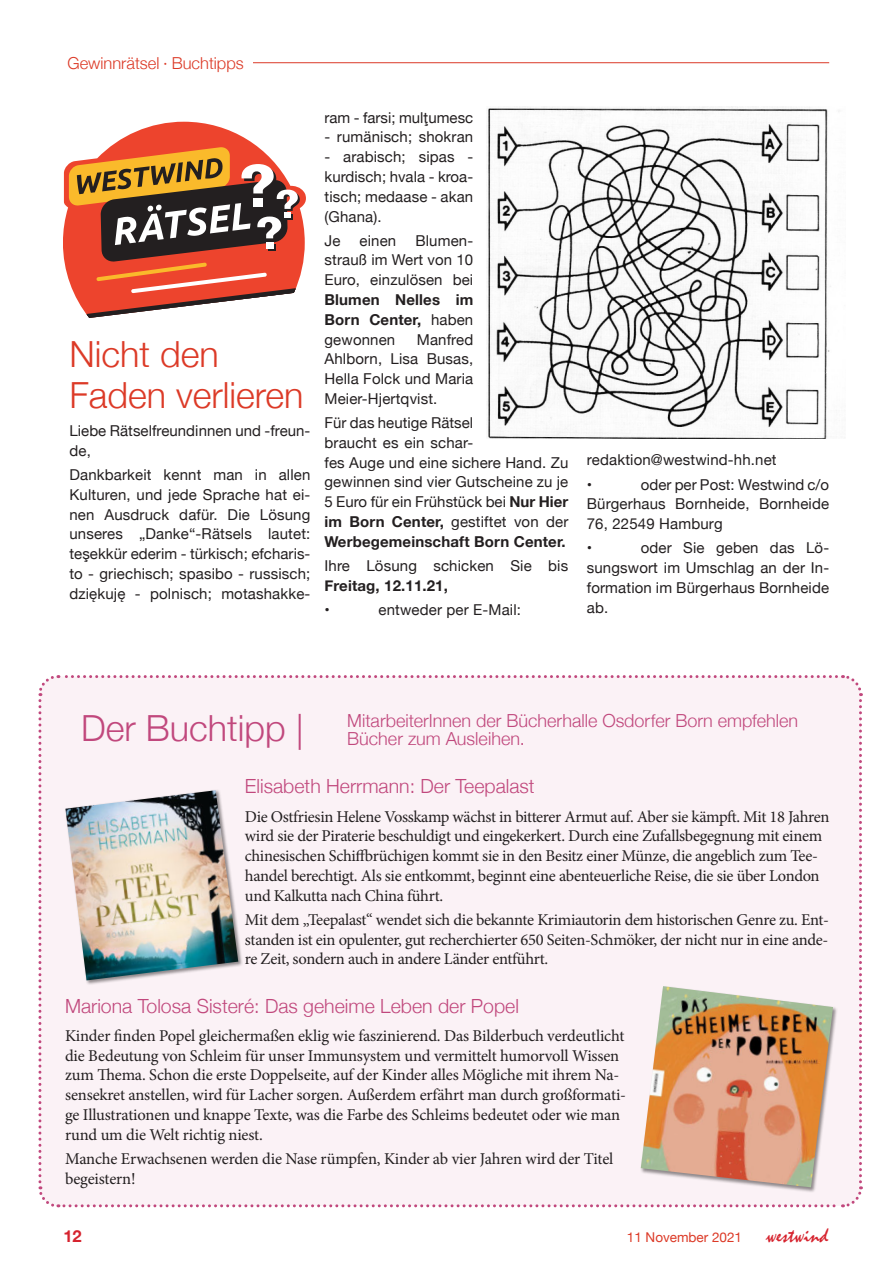
<style>
.page{position:relative;width:893px;height:1263px;background:#fff}
.page>*{position:absolute;margin:0;border:0;box-sizing:border-box;transform-origin:0 0}
.t1{font:300 36px/40.5px "Helvetica Neue";color:#dc3a27}
.t2{font:300 36px "Helvetica Neue";color:#c1487d}
.t3{font:300 19.5px "Helvetica Neue";color:#c1487d}
.t4{font:300 18px/18px "Helvetica Neue";color:#c1487d}
.t5{font:16.5px/19.8px "Minion Pro";letter-spacing:-.02em;color:#231f20}
.t6{font:300 16.5px "Helvetica Neue";color:#dc3a27}
.t7{font:700 16.5px "Helvetica Neue";color:#d6232e}
.t8{font:15px/19.8px "Helvetica Neue";letter-spacing:.01em;color:#231f20;text-align:justify}
.t9{font:700 15px/19.8px "Helvetica Neue";letter-spacing:.01em;color:#231f20;text-align:justify}
.t10{font:13.5px "Helvetica Neue";color:#dc3a27}
.s1{font-weight:400}
.s2{font-weight:700}
.s3{font-family:"Mistral";font-size:21px;color:#d6232e}
</style>
<div class="page">
<div style="left:38px;top:675px;width:825px;height:533px;background:#fbf2f6"></div>
<hr style="left:118px;top:62px;width:711px;height:1px;background:#dc3a27">
<div style="left:63px;top:53px;width:189px;height:20px;background:#fff"></div>
<div style="left:640px;top:985px;width:198px;height:208px;background:#231f20;opacity:.5"></div>
<img style="left:641px;top:986px;width:192px;height:201px">
<div style="left:65px;top:789px;width:178px;height:196px;background:#231f20;opacity:.5"></div>
<img style="left:65px;top:790px;width:173px;height:190px">
<svg style="left:64px;top:122px;width:242px;height:158px"></svg>
<svg style="left:69px;top:147px;width:231px;height:171px"></svg>
<img style="left:487px;top:107px;width:352px;height:331px">
<p class="t6" style="left:68px;top:56px;width:178px">Gewinnrätsel · Buchtipps</p>
<h1 class="t1" style="left:69px;top:337px;width:236px">Nicht den<br>Faden verlieren</h1>
<p class="t8" style="left:69px;top:421px;width:242px">Liebe Rätselfreundinnen und -freun&shy;de,</p>
<p class="t8" style="left:69px;top:465px;width:242px">Dankbarkeit kennt man in allen Kulturen, und jede Sprache hat ei&shy;nen Ausdruck dafür. Die Lösung unseres „Danke“-Rätsels lautet: teşekkür ederim - türkisch; efcharis&shy;to - griechisch; spasibo - russisch; dziękuję - polnisch; motashakke-</p>
<p class="t8" style="left:324px;top:108px;width:150px">ram - farsi; mulţumesc</p>
<p class="t8" style="left:324px;top:127px;width:150px">- rumänisch; shokran</p>
<p class="t8" style="left:324px;top:147px;width:150px">- arabisch; sipas - kurdisch; hvala - kroa&shy;tisch; medaase - akan (Ghana).</p>
<p class="t8" style="left:324px;top:231px;width:17px">Je</p>
<p class="t8" style="left:360px;top:231px;width:38px">einen</p>
<p class="t8" style="left:324px;top:231px;width:150px;text-indent:91px">Blumen&shy;strauß im Wert von 10<br>Euro, einzulösen bei</p>
<p class="t9" style="left:324px;top:290px;width:150px">Blumen Nelles im Born Center, <span class="s1">haben gewonnen</span></p>
<p class="t8" style="left:324px;top:330px;width:150px;text-indent:92px">Manfred Ahlborn, Lisa Busas, Hella Folck und Maria Meier-Hjertqvist.</p>
<p class="t8" style="left:324px;top:413px;width:245px;text-align:left">Für das heutige Rätsel<br>braucht es ein schar-<br>fes Auge und eine sichere Hand. Zu gewinnen sind vier Gutscheine zu je<br>5 Euro für ein Frühstück bei <span class="s2">Nur Hier im Born Center,</span> gestiftet von der<br><span class="s2">Werbegemeinschaft Born Center.</span></p>
<p class="t8" style="left:324px;top:556px;width:245px">Ihre Lösung schicken Sie bis</p>
<p class="t9" style="left:324px;top:575px;width:125px">Freitag, 12.11.21,</p>
<p class="t8" style="left:324px;top:600px;width:7px">•</p>
<p class="t8" style="left:378px;top:600px;width:144px">entweder per E-Mail:</p>
<p class="t8" style="left:587px;top:448px;width:191px;line-height:24px">redaktion@westwind-hh.net •</p>
<p class="t8" style="left:587px;top:475px;width:244px;text-indent:54px">oder per Post: Westwind c/o Bürgerhaus Bornheide, Bornheide 76, 22549 Hamburg</p>
<p class="t8" style="left:587px;top:539px;width:7px">•</p>
<p class="t8" style="left:587px;top:539px;width:244px;text-indent:54px">oder Sie geben das Lö&shy;sungswort im Umschlag an der In&shy;formation im Bürgerhaus Bornheide ab.</p>
<h1 class="t2" style="left:81px;top:712px;width:224px">Der Buchtipp |</h1>
<p class="t4" style="left:347px;top:713px;width:452px">MitarbeiterInnen der Bücherhalle Osdorfer Born empfehlen<br>Bücher zum Ausleihen.</p>
<p class="t3" style="left:245px;top:778px;width:291px">Elisabeth Herrmann: Der Teepalast</p>
<p class="t5" style="left:245px;top:807px;width:586px">Die Ostfriesin Helene Vosskamp wächst in bitterer Armut auf. Aber sie kämpft. Mit 18 Jahren wird sie der Piraterie beschuldigt und eingekerkert. Durch eine Zufallsbegegnung mit einem chinesischen Schiffbrüchigen kommt sie in den Besitz einer Münze, die angeblich zum Tee&shy;handel berechtigt. Als sie entkommt, beginnt eine abenteuerliche Reise, die sie über London und Kalkutta nach China führt.</p>
<p class="t5" style="left:245px;top:910px;width:586px;text-align:justify">Mit dem „Teepalast“ wendet sich die bekannte Krimiautorin dem historischen Genre zu. Ent&shy;standen ist ein opulenter, gut recherchierter 650 Seiten-Schmöker, der nicht nur in eine ande&shy;re Zeit, sondern auch in andere Länder entführt.</p>
<p class="t3" style="left:65px;top:997px;width:455px">Mariona Tolosa Sisteré: Das geheime Leben der Popel</p>
<p class="t5" style="left:65px;top:1026px;width:562px">Kinder finden Popel gleichermaßen eklig wie faszinierend. Das Bilderbuch verdeutlicht die Bedeutung von Schleim für unser Immunsystem und vermittelt humorvoll Wissen zum Thema. Schon die erste Doppelseite, auf der Kinder alles Mögliche mit ihrem Na&shy;sensekret anstellen, wird für Lacher sorgen. Außerdem erfährt man durch großformati&shy;ge Illustrationen und knappe Texte, was die Farbe des Schleims bedeutet oder wie man rund um die Welt richtig niest.</p>
<p class="t5" style="left:65px;top:1149px;width:550px">Manche Erwachsenen werden die Nase rümpfen, Kinder ab vier Jahren wird der Titel begeistern!</p>
<p class="t7" style="left:63px;top:1227px;width:20px">12</p>
<p class="t10" style="left:627px;top:1230px;width:203px">11 November 2021 <span class="s3">westwind</span></p>
</div>
